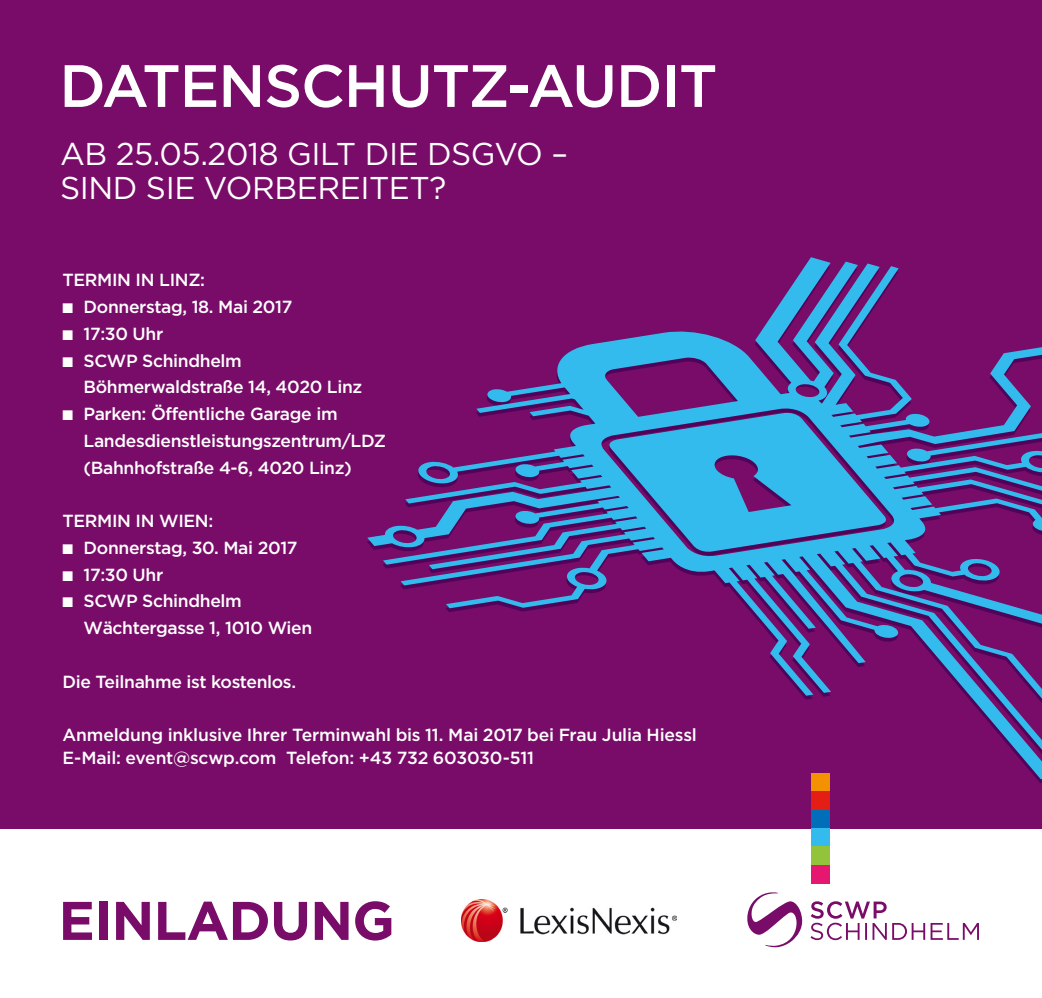
<style>
.page{position:relative;width:1042px;height:998px;background:#fff}
.page>*{position:absolute;margin:0;border:0;box-sizing:border-box;transform-origin:0 0}
.t1{font:500 59.5px "Gotham HTF";letter-spacing:-.02em;color:#fff}
.t2{font:700 54.25px "Gotham HTF";letter-spacing:-.015em;color:#790c68}
.t3{font:31.5px/33.2px "Gotham";letter-spacing:-.015em;color:#fff}
.t4{font:500 17.5px/26.8px "Gotham";letter-spacing:-.02em;color:#fff}
</style>
<div class="page">
<div style="left:0;top:0;width:1042px;height:828px;background:#790c68"></div>
<div style="left:811px;top:773px;width:18px;height:18px;background:#f39100"></div>
<div style="left:811px;top:791px;width:18px;height:18px;background:#e41e15"></div>
<div style="left:811px;top:809px;width:18px;height:19px;background:#006eb9"></div>
<div style="left:811px;top:828px;width:18px;height:18px;background:#3be"></div>
<div style="left:811px;top:846px;width:18px;height:18px;background:#93c23b"></div>
<div style="left:811px;top:864px;width:18px;height:19px;background:#e61771"></div>
<svg style="left:747px;top:892px;width:56px;height:55px"></svg>
<svg style="left:810px;top:901px;width:169px;height:38px"></svg>
<img style="left:462px;top:899px;width:214px;height:41px">
<svg style="left:367px;top:257px;width:675px;height:524px"></svg>
<svg style="left:905px;top:419px;width:137px;height:53px"></svg>
<svg style="left:604px;top:411px;width:286px;height:146px;background:#3b9bd5"></svg>
<h1 class="t1" style="left:59px;top:52px;width:660px">DATENSCHUTZ-AUDIT</h1>
<h3 class="t3" style="left:60px;top:137px;width:510px">AB 25.05.2018 GILT DIE DSGVO –<br>SIND SIE VORBEREITET?</h3>
<p class="t4" style="left:63px;top:266px;width:144px">TERMIN IN LINZ:</p>
<p class="t4" style="left:63px;top:293px;width:231px">■ Donnerstag, 18. Mai 2017</p>
<p class="t4" style="left:63px;top:320px;width:102px">■ 17:30 Uhr</p>
<p class="t4" style="left:84px;top:346px;width:280px;text-indent:-21px">■ SCWP Schindhelm<br>Böhmerwaldstraße 14, 4020 Linz</p>
<p class="t4" style="left:84px;top:400px;width:304px;text-indent:-21px">■ Parken: Öffentliche Garage im<br>Landesdienstleistungszentrum/LDZ (Bahnhofstraße 4-6, 4020 Linz)</p>
<p class="t4" style="left:63px;top:507px;width:152px">TERMIN IN WIEN:</p>
<p class="t4" style="left:63px;top:533px;width:237px">■ Donnerstag, 30. Mai 2017</p>
<p class="t4" style="left:63px;top:560px;width:102px">■ 17:30 Uhr</p>
<p class="t4" style="left:84px;top:587px;width:230px;text-indent:-21px">■ SCWP Schindhelm<br>Wächtergasse 1, 1010 Wien</p>
<p class="t4" style="left:63px;top:667px;width:235px">Die Teilnahme ist kostenlos.</p>
<p class="t4" style="left:63px;top:722px;width:636px;line-height:22.8px">Anmeldung inklusive Ihrer Terminwahl bis 11. Mai 2017 bei Frau Julia Hiessl<br>E-Mail: event@scwp.com Telefon: +43 732 603030-511</p>
<h2 class="t2" style="left:59px;top:888px;width:338px">EINLADUNG</h2>
</div>
